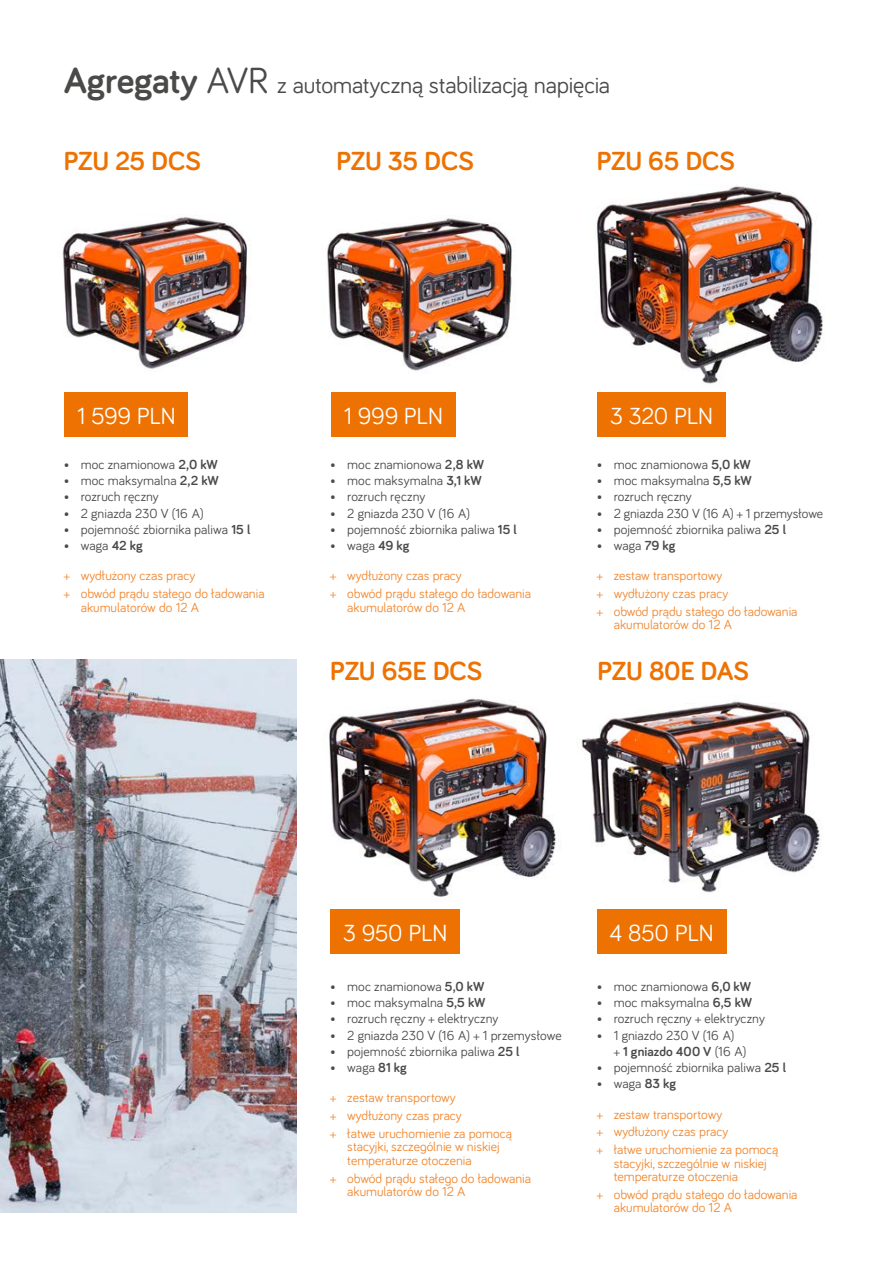
<style>
.page{position:relative;width:893px;height:1263px;background:#fff}
.page>*{position:absolute;margin:0;border:0;box-sizing:border-box;transform-origin:0 0}
.Nowość_L{font:700 27px "Bariol";letter-spacing:-.01em;color:#ed7201}
.TYTUŁ{font:24px "Bariol";letter-spacing:-.01em;color:#4a4a49}
.Nowość_L-2{font:24px "Bariol";letter-spacing:-.01em;color:#fff}
.t1{font:13.5px/16.2px "Bariol";letter-spacing:.005em;color:#4a4a49}
.t2{font:13.5px/13.5px "Bariol";color:#f18831}
.s1{font-weight:700;font-size:37.5px}
.s2{font-size:37.5px}
.s3{font-weight:700}
</style>
<div class="page">
<img style="left:329px;top:698px;width:227px;height:199px">
<img style="left:581px;top:701px;width:240px;height:192px">
<div style="left:331px;top:393px;width:125px;height:44px;background:#ed7201"></div>
<div style="left:597px;top:393px;width:129px;height:44px;background:#ed7201"></div>
<div style="left:65px;top:393px;width:123px;height:44px;background:#ed7201"></div>
<img style="left:0;top:659px;width:296px;height:553px">
<div style="left:597px;top:910px;width:129px;height:44px;background:#ed7201"></div>
<div style="left:330px;top:910px;width:130px;height:44px;background:#ed7201"></div>
<img style="left:327px;top:218px;width:185px;height:153px">
<img style="left:62px;top:217px;width:186px;height:152px">
<img style="left:596px;top:186px;width:227px;height:198px">
<p class="TYTUŁ" style="left:64px;top:69px;width:548px"><span class="s1">Agregaty</span> <span class="s2">AVR</span> z automatyczną stabilizacją napięcia</p>
<p class="Nowość_L" style="left:64px;top:143px;width:139px">PZU 25 DCS</p>
<p class="Nowość_L" style="left:336px;top:143px;width:139px">PZU 35 DCS</p>
<p class="Nowość_L" style="left:597px;top:143px;width:140px">PZU 65 DCS</p>
<p class="Nowość_L-2" style="left:77px;top:400px;width:100px">1 599 PLN</p>
<p class="Nowość_L-2" style="left:344px;top:400px;width:101px">1 999 PLN</p>
<p class="Nowość_L-2" style="left:610px;top:400px;width:104px">3 320 PLN</p>
<p class="t1" style="left:64px;top:456px;width:156px">• moc znamionowa <span class="s3">2,0 kW</span></p>
<p class="t1" style="left:64px;top:472px;width:157px">• moc maksymalna <span class="s3">2,2 kW</span></p>
<p class="t1" style="left:64px;top:488px;width:97px">• rozruch ręczny</p>
<p class="t1" style="left:64px;top:504px;width:141px">• 2 gniazda 230 V (16 A)</p>
<p class="t1" style="left:64px;top:520px;width:188px">• pojemność zbiornika paliwa <span class="s3">15 l</span></p>
<p class="t1" style="left:64px;top:537px;width:80px">• waga <span class="s3">42 kg</span></p>
<p class="t2" style="left:64px;top:568px;width:133px">+ wydłużony czas pracy</p>
<p class="t2" style="left:81px;top:586px;width:185px;text-indent:-17px">+ obwód prądu stałego do ładowania akumulatorów do 12 A</p>
<p class="t1" style="left:330px;top:456px;width:155px">• moc znamionowa <span class="s3">2,8 kW</span></p>
<p class="t1" style="left:330px;top:472px;width:153px">• moc maksymalna <span class="s3">3,1 kW</span></p>
<p class="t1" style="left:330px;top:488px;width:97px">• rozruch ręczny</p>
<p class="t1" style="left:330px;top:504px;width:141px">• 2 gniazda 230 V (16 A)</p>
<p class="t1" style="left:330px;top:520px;width:188px">• pojemność zbiornika paliwa <span class="s3">15 l</span></p>
<p class="t1" style="left:330px;top:537px;width:81px">• waga <span class="s3">49 kg</span></p>
<p class="t2" style="left:330px;top:568px;width:133px">+ wydłużony czas pracy</p>
<p class="t2" style="left:347px;top:586px;width:185px;text-indent:-17px">+ obwód prądu stałego do ładowania akumulatorów do 12 A</p>
<p class="Nowość_L" style="left:330px;top:653px;width:153px">PZU 65E DCS</p>
<p class="t1" style="left:597px;top:456px;width:156px">• moc znamionowa <span class="s3">5,0 kW</span></p>
<p class="t1" style="left:597px;top:472px;width:157px">• moc maksymalna <span class="s3">5,5 kW</span></p>
<p class="t1" style="left:597px;top:488px;width:97px">• rozruch ręczny</p>
<p class="t1" style="left:597px;top:504px;width:228px">• 2 gniazda 230 V (16 A) + 1 przemysłowe</p>
<p class="t1" style="left:597px;top:520px;width:191px">• pojemność zbiornika paliwa <span class="s3">25 l</span></p>
<p class="t1" style="left:597px;top:537px;width:80px">• waga <span class="s3">79 kg</span></p>
<p class="t2" style="left:597px;top:568px;width:127px">+ zestaw transportowy</p>
<p class="t2" style="left:597px;top:586px;width:133px">+ wydłużony czas pracy</p>
<p class="t2" style="left:614px;top:604px;width:185px;text-indent:-17px">+ obwód prądu stałego do ładowania akumulatorów do 12 A</p>
<p class="Nowość_L" style="left:597px;top:653px;width:153px">PZU 80E DAS</p>
<p class="Nowość_L-2" style="left:343px;top:917px;width:106px">3 950 PLN</p>
<p class="Nowość_L-2" style="left:609px;top:917px;width:106px">4 850 PLN</p>
<p class="t1" style="left:330px;top:978px;width:156px">• moc znamionowa <span class="s3">5,0 kW</span></p>
<p class="t1" style="left:330px;top:994px;width:157px">• moc maksymalna <span class="s3">5,5 kW</span></p>
<p class="t1" style="left:330px;top:1010px;width:170px">• rozruch ręczny + elektryczny</p>
<p class="t1" style="left:330px;top:1026px;width:233px">• 2 gniazda 230 V (16 A) + 1 przemysłowe</p>
<p class="t1" style="left:330px;top:1042px;width:191px">• pojemność zbiornika paliwa <span class="s3">25 l</span></p>
<p class="t1" style="left:330px;top:1059px;width:78px">• waga <span class="s3">81 kg</span></p>
<p class="t2" style="left:330px;top:1090px;width:127px">+ zestaw transportowy</p>
<p class="t2" style="left:330px;top:1108px;width:133px">+ wydłużony czas pracy</p>
<p class="t2" style="left:347px;top:1126px;width:166px;text-indent:-17px">+ łatwe uruchomienie za pomocą stacyjki, szczególnie w niskiej temperaturze otoczenia</p>
<p class="t2" style="left:347px;top:1171px;width:185px;text-indent:-17px">+ obwód prądu stałego do ładowania akumulatorów do 12 A</p>
<p class="t1" style="left:597px;top:978px;width:156px">• moc znamionowa <span class="s3">6,0 kW</span></p>
<p class="t1" style="left:597px;top:994px;width:157px">• moc maksymalna <span class="s3">6,5 kW</span></p>
<p class="t1" style="left:597px;top:1010px;width:170px">• rozruch ręczny + elektryczny</p>
<p class="t1" style="left:614px;top:1026px;width:134px;text-indent:-17px">• 1 gniazdo 230 V (16 A)<br>+ <span class="s3">1 gniazdo 400 V</span> (16 A)</p>
<p class="t1" style="left:597px;top:1059px;width:191px">• pojemność zbiornika paliwa <span class="s3">25 l</span></p>
<p class="t1" style="left:597px;top:1075px;width:81px">• waga <span class="s3">83 kg</span></p>
<p class="t2" style="left:597px;top:1107px;width:127px">+ zestaw transportowy</p>
<p class="t2" style="left:597px;top:1124px;width:133px">+ wydłużony czas pracy</p>
<p class="t2" style="left:614px;top:1142px;width:166px;text-indent:-17px">+ łatwe uruchomienie za pomocą stacyjki, szczególnie w niskiej temperaturze otoczenia</p>
<p class="t2" style="left:614px;top:1187px;width:185px;text-indent:-17px">+ obwód prądu stałego do ładowania akumulatorów do 12 A</p>
</div>
